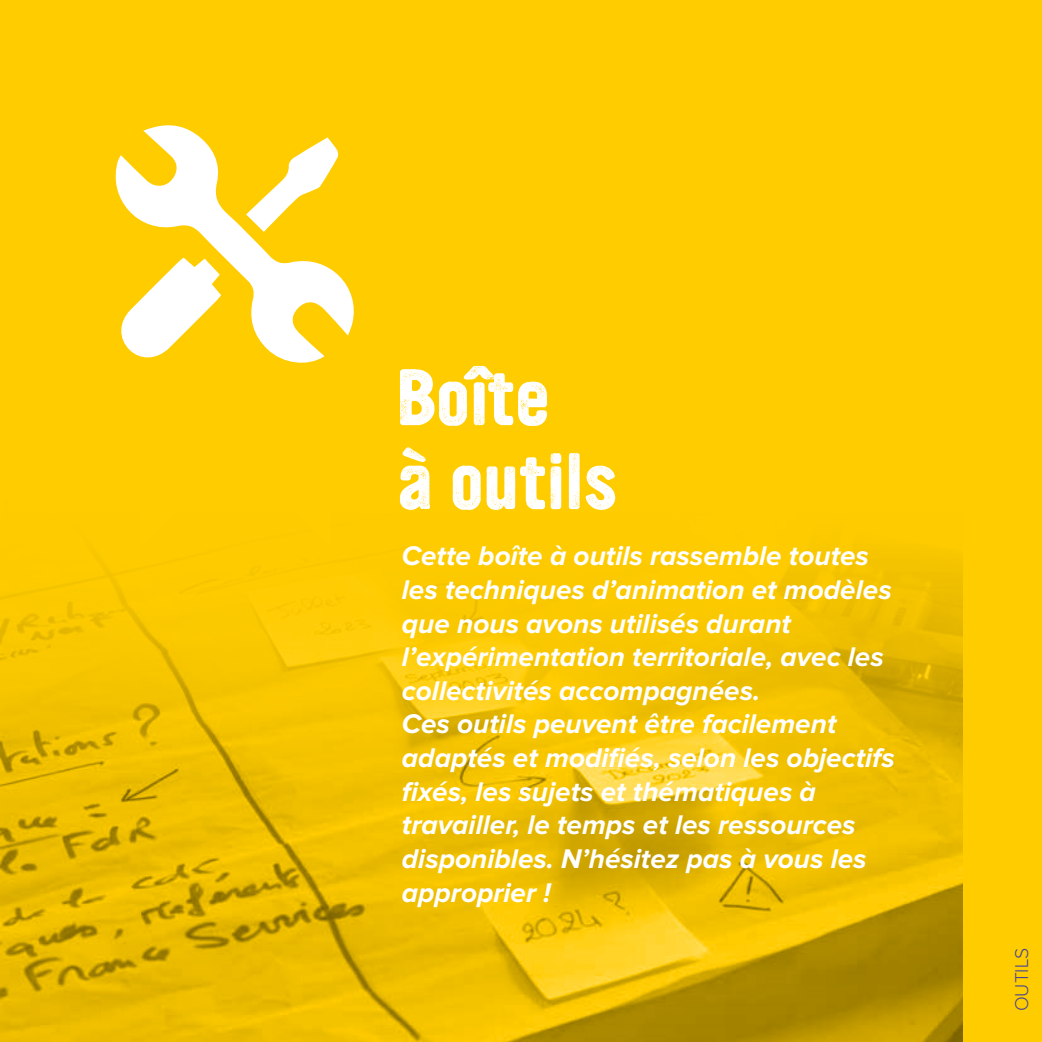
<style>
.page{position:relative;width:1042px;height:1042px;background:#fc0}
.page>*{position:absolute;margin:0;border:0;box-sizing:border-box;transform-origin:0 0}
.t1{font:70px/84px "YWFT Ultramagnetic Rough Bold One";color:#fff}
.t2{font:italic 700 28px/33.6px "Proxima Nova";color:#fff}
.t3{font:300 19.25px "Proxima Nova";color:#484495}
</style>
<div class="page">
<img style="left:1px;top:559px;width:962px;height:483px">
<svg style="left:115px;top:125px;width:239px;height:238px"></svg>
<svg style="left:118px;top:258px;width:103px;height:103px"></svg>
<svg style="left:246px;top:137px;width:92px;height:95px"></svg>
<h1 class="t1" style="left:397px;top:359px;width:222px">Boîte<br>à outils</h1>
<p class="t2" style="left:402px;top:540px;width:494px">Cette boîte à outils rassemble toutes les techniques d’animation et modèles que nous avons utilisés durant l’expérimentation territoriale, avec les collectivités accompagnées.<br>Ces outils peuvent être facilement adaptés et modifiés, selon les objectifs fixés, les sujets et thématiques à travailler, le temps et les ressources disponibles. N’hésitez pas à vous les approprier !</p>
<p class="t3" style="left:1011px;top:1011px;width:65px;rotate:-90deg">OUTILS</p>
</div>
